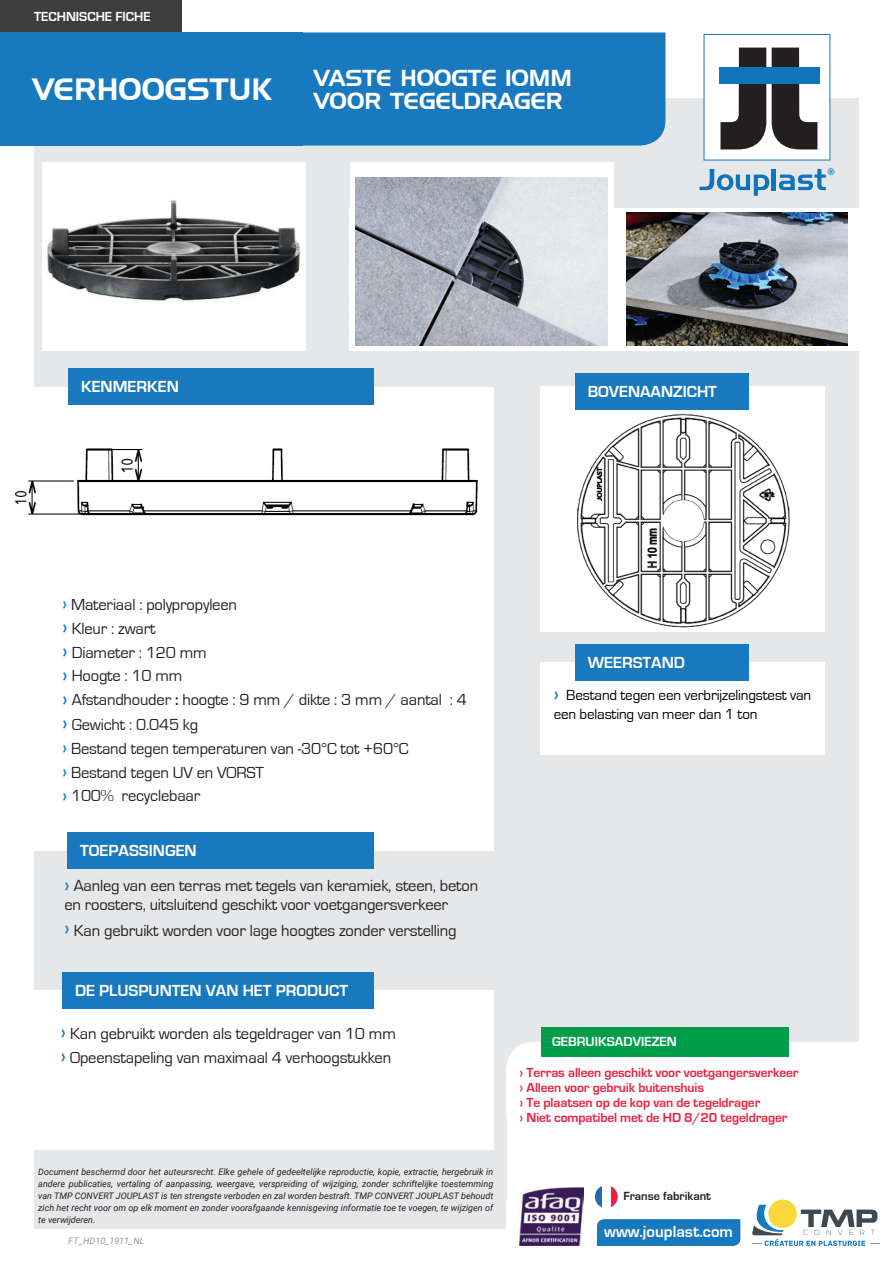
<style>
.page{position:relative;width:893px;height:1263px;background:#fff}
.page>*{position:absolute;margin:0;border:0;box-sizing:border-box;transform-origin:0 0}
.t1{font:30px "Handel Gothic BT";color:#fff}
.t2{font:22.5px/22.5px "Handel Gothic BT";color:#fff}
.t3{font:16.5px/24px "Eurostile";letter-spacing:-.01em;color:#231f20}
.t4{font:700 16.5px "Eurostile";color:#fff}
.t5{font:15px/19.5px "Eurostile";letter-spacing:-.01em;color:#000}
.t6{font:700 13.65px "Eurostile";color:#fff}
.t7{font:700 13.5px/15px "Eurostile";letter-spacing:-.01em;color:#ed203f}
.t8{font:700 13.5px "Eurostile";color:#fff}
.t9{font:700 12.15px "Eurostile";color:#231f20}
.t10{font:italic 9px/12px "Roboto";color:#231f20;text-align:justify}
.t11{font:italic 9px "Roboto";letter-spacing:.01em;color:#939598}
.s1{font-weight:700;color:#1979bf}
.s2{font-weight:700;font-size:18px;color:#1979bf}
.s3{font-weight:700}
</style>
<div class="page">
<div style="left:34px;top:99px;width:825px;height:1130px;background:#e6e7e9"></div>
<div style="left:350px;top:208px;width:543px;height:143px;background:#fff"></div>
<div style="left:350px;top:162px;width:263px;height:147px;background:#fff"></div>
<div style="left:0;top:0;width:181px;height:32px;background:#3e3e3f"></div>
<div style="left:0;top:387px;width:493px;height:463px;background:#fff"></div>
<div style="left:69px;top:368px;width:305px;height:36px;background:#1979bf"></div>
<div style="left:540px;top:386px;width:285px;height:245px;background:#fff"></div>
<div style="left:575px;top:374px;width:173px;height:36px;background:#1979bf"></div>
<div style="left:506px;top:1042px;width:353px;height:92px;background:#fff"></div>
<div style="left:506px;top:1134px;width:387px;height:129px;background:#fff"></div>
<div style="left:542px;top:1027px;width:247px;height:30px;background:#009e4b"></div>
<div style="left:68px;top:832px;width:306px;height:36px;background:#1979bf"></div>
<div style="left:7px;top:32px;width:295px;height:114px;background:#1979bf"></div>
<div style="left:302px;top:32px;width:363px;height:114px;background:#1979bf"></div>
<div style="left:540px;top:662px;width:285px;height:93px;background:#fff"></div>
<div style="left:575px;top:644px;width:173px;height:36px;background:#1979bf"></div>
<img style="left:355px;top:177px;width:252px;height:168px">
<div style="left:42px;top:162px;width:263px;height:189px;background:#fff"></div>
<img style="left:14px;top:447px;width:465px;height:69px">
<div style="left:33px;top:990px;width:460px;height:160px;background:#fff"></div>
<div style="left:62px;top:972px;width:312px;height:36px;background:#1979bf"></div>
<img style="left:626px;top:213px;width:221px;height:132px">
<img style="left:577px;top:414px;width:213px;height:214px">
<img style="left:520px;top:1187px;width:63px;height:59px">
<svg style="left:703px;top:34px;width:127px;height:127px"></svg>
<div style="left:719px;top:68px;width:101px;height:16px;background:#1074bc"></div>
<svg style="left:699px;top:169px;width:70px;height:27px"></svg>
<hr style="left:772px;top:169px;width:4px;height:21px;background:#1074bc">
<svg style="left:779px;top:168px;width:55px;height:22px"></svg>
<div style="left:0;top:32px;width:9px;height:114px;background:#1979bf"></div>
<div style="left:597px;top:1219px;width:143px;height:27px;background:#1979bf"></div>
<svg style="left:595px;top:1186px;width:7px;height:22px"></svg>
<svg style="left:610px;top:1186px;width:8px;height:22px"></svg>
<img style="left:47px;top:200px;width:254px;height:101px">
<svg style="left:752px;top:1199px;width:128px;height:47px"></svg>
<p class="t8" style="left:34px;top:9px;width:118px">TECHNISCHE FICHE</p>
<h1 class="t1" style="left:33px;top:72px;width:240px">VERHOOGSTUK</h1>
<h2 class="t2" style="left:314px;top:67px;width:260px">VASTE HOOGTE 10MM<br>VOOR TEGELDRAGER</h2>
<p class="t4" style="left:81px;top:377px;width:99px">KENMERKEN</p>
<p class="t4" style="left:588px;top:383px;width:131px">BOVENAANZICHT</p>
<p class="t3" style="left:62px;top:593px;width:176px"><span class="s1">›</span> Materiaal : polypropyleen <span class="s2">›</span> Kleur : zwart<br><span class="s2">›</span> Diameter : 120 mm</p>
<p class="t3" style="left:62px;top:664px;width:406px"><span class="s2">›</span> Hoogte : 10 mm<br><span class="s2">›</span> Afstandhouder <span class="s3">:</span> hoogte : 9 mm / dikte : 3 mm / aantal : 4</p>
<p class="t3" style="left:62px;top:713px;width:348px"><span class="s2">›</span> Gewicht : 0.045 kg<br><span class="s1">›</span> Bestand tegen temperaturen van -30°C tot +60°C <span class="s1">›</span> Bestand tegen UV en VORST</p>
<p class="t3" style="left:62px;top:784px;width:139px"><span class="s1">›</span> 100% recyclebaar</p>
<p class="t4" style="left:80px;top:841px;width:118px">TOEPASSINGEN</p>
<p class="t3" style="left:64px;top:876px;width:415px;line-height:19.5px"><span class="s2">›</span> Aanleg van een terras met tegels van keramiek, steen, beton en roosters, uitsluitend geschikt voor voetgangersverkeer</p>
<p class="t3" style="left:64px;top:918px;width:393px"><span class="s2">›</span> Kan gebruikt worden voor lage hoogtes zonder verstelling</p>
<p class="t4" style="left:75px;top:981px;width:275px">DE PLUSPUNTEN VAN HET PRODUCT</p>
<p class="t3" style="left:61px;top:1022px;width:337px"><span class="s2">›</span> Kan gebruikt worden als tegeldrager van 10 mm <span class="s2">›</span> Opeenstapeling van maximaal 4 verhoogstukken</p>
<p class="t10" style="left:38px;top:1165px;width:456px">Document beschermd door het auteursrecht. Elke gehele of gedeeltelijke reproductie, kopie, extractie, hergebruik in andere publicaties, vertaling of aanpassing, weergave, verspreiding of wijziging, zonder schriftelijke toestemming van TMP CONVERT JOUPLAST is ten strengste verboden en zal worden bestraft. TMP CONVERT JOUPLAST behoudt zich het recht voor om op elk moment en zonder voorafgaande kennisgeving informatie toe te voegen, te wijzigen of te verwijderen.</p>
<p class="t11" style="left:68px;top:1234px;width:78px">FT_HD10_1911_NL</p>
<p class="t4" style="left:588px;top:653px;width:99px">WEERSTAND</p>
<p class="t5" style="left:554px;top:685px;width:259px"><span class="s2">›</span> Bestand tegen een verbrijzelingstest van een belasting van meer dan 1 ton</p>
<p class="t6" style="left:552px;top:1034px;width:126px">GEBRUIKSADVIEZEN</p>
<p class="t7" style="left:520px;top:1065px;width:280px">› Terras alleen geschikt voor voetgangersverkeer › Alleen voor gebruik buitenshuis<br>› Te plaatsen op de kop van de tegeldrager<br>› Niet compatibel met de HD 8/20 tegeldrager</p>
<p class="t9" style="left:623px;top:1189px;width:89px">Franse fabrikant</p>
<p class="t4" style="left:604px;top:1223px;width:130px">www.jouplast.com</p>
</div>
